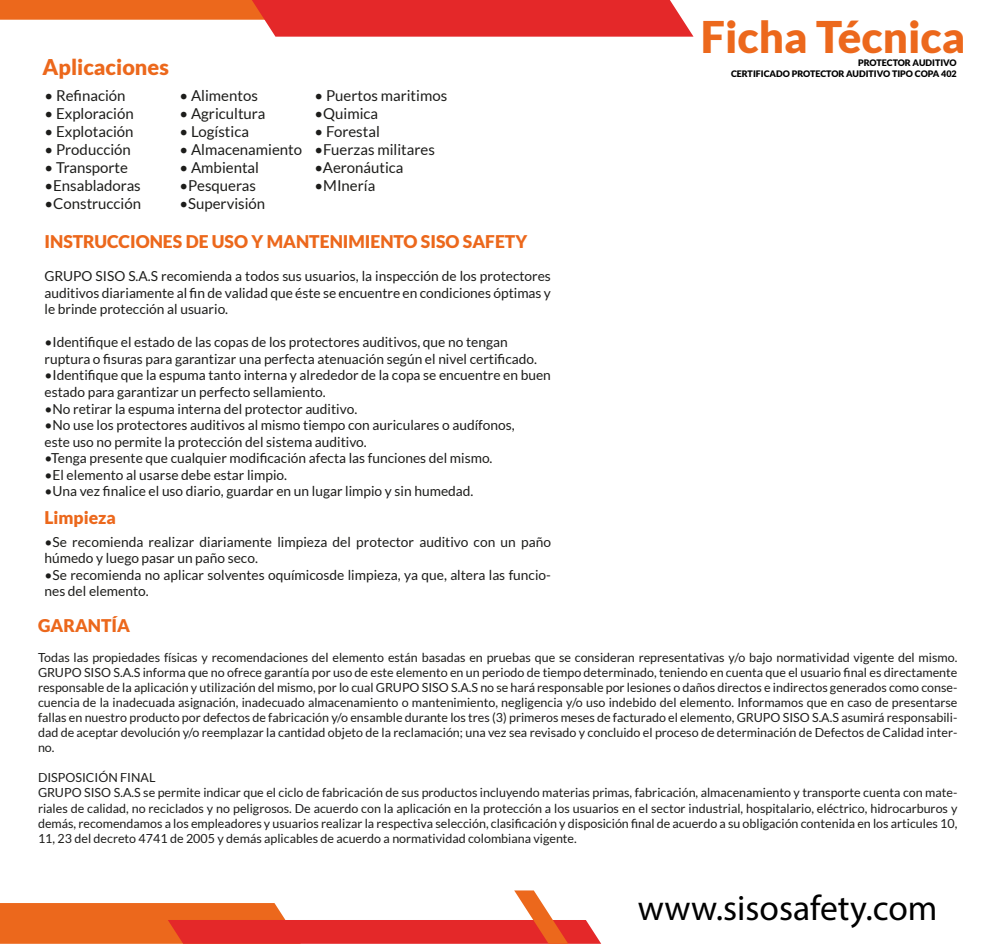
<style>
.page{position:relative;width:990px;height:946px;background:#fff}
.page>*{position:absolute;margin:0;border:0;box-sizing:border-box;transform-origin:0 0}
.t1{font:900 43.62px "Lato";color:#ec681c}
.t2{font:35.5px "Myriad Pro";color:#010101}
.t3{font:900 21.75px "Lato";color:#ec681c}
.t4{font:900 17.5px "Lato";color:#ec681c}
.t5{font:15px "Lato";color:#1d1d1b}
.t6{font:13.75px/16.5px "Lato";color:#1d1d1b}
.t7{font:12.5px/15px "Lato";color:#1d1d1b;text-align:justify}
.t8{font:900 9px/10.8px "Lato";color:#010101;text-align:right}
</style>
<div class="page">
<svg style="left:0;top:890px;width:601px;height:53px"></svg>
<svg style="left:0;top:0;width:694px;height:37px"></svg>
<h3 class="t3" style="left:43px;top:54px;width:128px">Aplicaciones</h3>
<h1 class="t1" style="left:701px;top:12px;width:266px">Ficha Técnica</h1>
<p class="t8" style="left:731px;top:57px;width:227px">PROTECTOR AUDITIVO<br>CERTIFICADO PROTECTOR AUDITIVO TIPO COPA 402</p>
<p class="t5" style="left:45px;top:87px;width:83px">• Refinación</p>
<p class="t5" style="left:180px;top:87px;width:80px">• Alimentos</p>
<p class="t5" style="left:315px;top:87px;width:134px">• Puertos maritimos</p>
<p class="t5" style="left:45px;top:105px;width:91px">• Exploración</p>
<p class="t5" style="left:180px;top:105px;width:87px">• Agricultura</p>
<p class="t5" style="left:315px;top:105px;width:65px">•Quimica</p>
<p class="t5" style="left:45px;top:123px;width:91px">• Explotación</p>
<p class="t5" style="left:180px;top:123px;width:71px">• Logística</p>
<p class="t5" style="left:315px;top:123px;width:67px">• Forestal</p>
<p class="t5" style="left:45px;top:141px;width:88px">• Producción</p>
<p class="t5" style="left:180px;top:141px;width:257px">• Almacenamiento •Fuerzas militares</p>
<p class="t5" style="left:45px;top:159px;width:85px">• Transporte</p>
<p class="t5" style="left:180px;top:159px;width:81px">• Ambiental</p>
<p class="t5" style="left:315px;top:159px;width:91px">•Aeronáutica</p>
<p class="t5" style="left:45px;top:177px;width:98px">•Ensabladoras</p>
<p class="t5" style="left:180px;top:177px;width:78px">•Pesqueras</p>
<p class="t5" style="left:315px;top:177px;width:62px">•MInería</p>
<p class="t5" style="left:45px;top:195px;width:98px">•Construcción</p>
<p class="t5" style="left:180px;top:195px;width:87px">•Supervisión</p>
<h3 class="t4" style="left:45px;top:231px;width:484px">INSTRUCCIONES DE USO Y MANTENIMIENTO SISO SAFETY</h3>
<p class="t6" style="left:45px;top:268px;width:508px;text-align:justify">GRUPO SISO S.A.S recomienda a todos sus usuarios, la inspección de los protectores auditivos diariamente al fin de validad que éste se encuentre en condiciones óptimas y le brinde protección al usuario.</p>
<p class="t6" style="left:45px;top:334px;width:494px">•Identifique el estado de las copas de los protectores auditivos, que no tengan ruptura o fisuras para garantizar una perfecta atenuación según el nivel certificado.</p>
<p class="t6" style="left:45px;top:367px;width:508px">•Identifique que la espuma tanto interna y alrededor de la copa se encuentre en buen estado para garantizar un perfecto sellamiento.</p>
<p class="t6" style="left:45px;top:400px;width:314px">•No retirar la espuma interna del protector auditivo.</p>
<p class="t6" style="left:45px;top:416px;width:472px">•No use los protectores auditivos al mismo tiempo con auriculares o audífonos, este uso no permite la protección del sistema auditivo.</p>
<p class="t6" style="left:45px;top:449px;width:450px">•Tenga presente que cualquier modificación afecta las funciones del mismo.</p>
<p class="t6" style="left:45px;top:466px;width:244px">•El elemento al usarse debe estar limpio.</p>
<p class="t6" style="left:45px;top:482px;width:430px">•Una vez finalice el uso diario, guardar en un lugar limpio y sin humedad.</p>
<h3 class="t4" style="left:45px;top:507px;width:73px">Limpieza</h3>
<p class="t6" style="left:45px;top:533px;width:508px">•Se recomienda realizar diariamente limpieza del protector auditivo con un paño húmedo y luego pasar un paño seco.</p>
<p class="t6" style="left:45px;top:566px;width:508px">•Se recomienda no aplicar solventes oquímicosde limpieza, ya que, altera las funcio&shy;nes del elemento.</p>
<h3 class="t4" style="left:38px;top:615px;width:94px">GARANTÍA</h3>
<p class="t7" style="left:38px;top:649px;width:921px">Todas las propiedades físicas y recomendaciones del elemento están basadas en pruebas que se consideran representativas y/o bajo normatividad vigente del mismo.<br>GRUPO SISO S.A.S informa que no ofrece garantía por uso de este elemento en un periodo de tiempo determinado, teniendo en cuenta que el usuario final es directamente responsable de la aplicación y utilización del mismo, por lo cual GRUPO SISO S.A.S no se hará responsable por lesiones o daños directos e indirectos generados como conse&shy;cuencia de la inadecuada asignación, inadecuado almacenamiento o mantenimiento, negligencia y/o uso indebido del elemento. Informamos que en caso de presentarse fallas en nuestro producto por defectos de fabricación y/o ensamble durante los tres (3) primeros meses de facturado el elemento, GRUPO SISO S.A.S asumirá responsabili&shy;dad de aceptar devolución y/o reemplazar la cantidad objeto de la reclamación; una vez sea revisado y concluido el proceso de determinación de Defectos de Calidad inter&shy;no.</p>
<p class="t7" style="left:38px;top:770px;width:921px;text-align:left">DISPOSICIÓN FINAL<br>GRUPO SISO S.A.S se permite indicar que el ciclo de fabricación de sus productos incluyendo materias primas, fabricación, almacenamiento y transporte cuenta con mate&shy;riales de calidad, no reciclados y no peligrosos. De acuerdo con la aplicación en la protección a los usuarios en el sector industrial, hospitalario, eléctrico, hidrocarburos y demás, recomendamos a los empleadores y usuarios realizar la respectiva selección, clasificación y disposición final de acuerdo a su obligación contenida en los articules 10, 11, 23 del decreto 4741 de 2005 y demás aplicables de acuerdo a normatividad colombiana vigente.</p>
<h2 class="t2" style="left:638px;top:885px;width:301px">www.sisosafety.com</h2>
</div>
